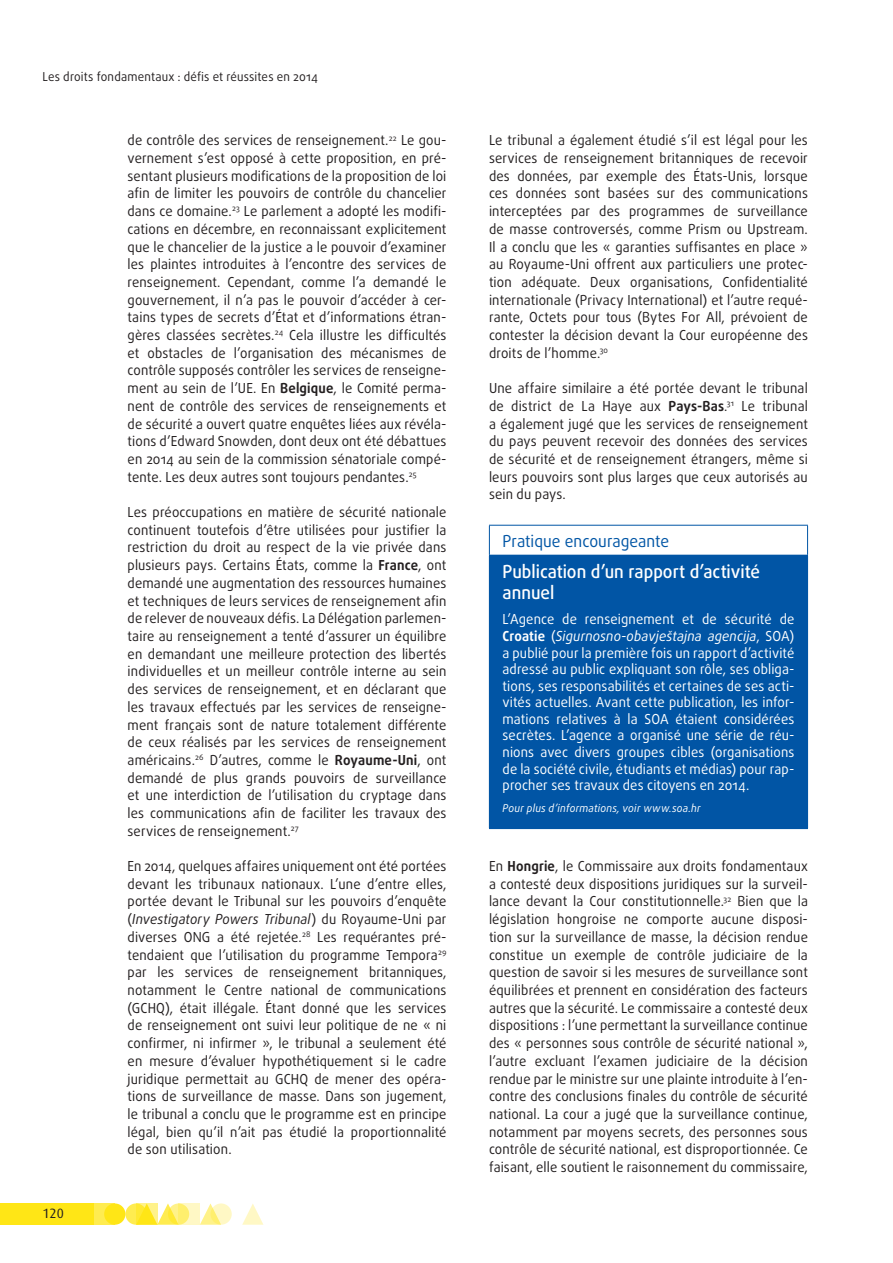
<style>
.page{position:relative;width:893px;height:1263px;background:#fff}
.page>*{position:absolute;margin:0;border:0;box-sizing:border-box;transform-origin:0 0}
.PROMISING_title{font:500 18px/21.6px "Daxline Pro";color:#fff;scale:.95 1}
.PROMISING_super{font:16.5px "Daxline Pro";color:#0155a5;scale:.95 1}
.body{font:13.8px/17.7px "Daxline Pro";letter-spacing:.01em;color:#231f20;text-align:justify;scale:.95 1}
.PROMISING_body{font:13.8px/16.5px "Daxline Pro";letter-spacing:.01em;color:#fff;text-align:justify;scale:.95 1}
.t1{font:13.5px "Dax";color:#231f20}
.t2{font:12.3px "Daxline Pro";letter-spacing:.015em;color:#231f20;scale:.95 1}
.PROMISING_more_info{font:italic 10.8px "Daxline Pro";letter-spacing:.02em;color:#fff;scale:.95 1}
.s1{font-weight:700}
.s2{font-style:italic}
</style>
<div class="page">
<svg style="left:125px;top:1203px;width:22px;height:22px"></svg>
<div style="left:94px;top:1203px;width:21px;height:22px;background:#ffec50"></div>
<div style="left:0;top:1203px;width:94px;height:22px;background:#ffe616"></div>
<svg style="left:200px;top:1203px;width:18px;height:22px"></svg>
<svg style="left:242px;top:1204px;width:21px;height:21px"></svg>
<div style="left:104px;top:1203px;width:21px;height:22px;background:#ffe616;border-radius:50%"></div>
<svg style="left:157px;top:1203px;width:18px;height:22px"></svg>
<svg style="left:168px;top:1203px;width:21px;height:22px"></svg>
<svg style="left:210px;top:1203px;width:22px;height:22px"></svg>
<svg style="left:136px;top:1203px;width:21px;height:22px"></svg>
<svg style="left:179px;top:1203px;width:21px;height:22px"></svg>
<div style="left:489px;top:555px;width:319px;height:273px;background:#0155a5"></div>
<svg style="left:489px;top:526px;width:1px;height:29px"></svg>
<svg style="left:807px;top:526px;width:1px;height:29px"></svg>
<hr style="left:489px;top:525px;width:319px;height:1px;background:#0155a5">
<hr style="left:489px;top:828px;width:319px;height:1px;background:#0155a5">
<p class="t2" style="left:43px;top:68px;width:291px">Les droits fondamentaux : défis et réussites en 2014</p>
<p class="t1" style="left:43px;top:1206px;width:23px">120</p>
<p class="body" style="left:128px;top:132px;width:337px">de contrôle des services de renseignement.<sup>22</sup> Le gou&shy;vernement s’est opposé à cette proposition, en pré&shy;sentant plusieurs modifications de la proposition de loi afin de limiter les pouvoirs de contrôle du chancelier dans ce domaine.<sup>23</sup> Le parlement a adopté les modifi&shy;cations en décembre, en reconnaissant explicitement que le chancelier de la justice a le pouvoir d’examiner les plaintes introduites à l’encontre des services de renseignement. Cependant, comme l’a demandé le gouvernement, il n’a pas le pouvoir d’accéder à cer&shy;tains types de secrets d’État et d’informations étran&shy;gères classées secrètes.<sup>24</sup> Cela illustre les difficultés et obstacles de l’organisation des mécanismes de contrôle supposés contrôler les services de renseigne&shy;ment au sein de l’UE. En <span class="s1">Belgique</span>, le Comité perma&shy;nent de contrôle des services de renseignements et de sécurité a ouvert quatre enquêtes liées aux révéla&shy;tions d’Edward Snowden, dont deux ont été débattues en 2014 au sein de la commission sénatoriale compé&shy;tente. Les deux autres sont toujours pendantes.<sup>25</sup></p>
<p class="body" style="left:128px;top:503px;width:337px">Les préoccupations en matière de sécurité nationale continuent toutefois d’être utilisées pour justifier la restriction du droit au respect de la vie privée dans plusieurs pays. Certains États, comme la <span class="s1">France</span>, ont demandé une augmentation des ressources humaines et techniques de leurs services de renseignement afin de relever de nouveaux défis. La Délégation parlemen&shy;taire au renseignement a tenté d’assurer un équilibre en demandant une meilleure protection des libertés individuelles et un meilleur contrôle interne au sein des services de renseignement, et en déclarant que les travaux effectués par les services de renseigne&shy;ment français sont de nature totalement différente de ceux réalisés par les services de renseignement américains.<sup>26</sup> D’autres, comme le <span class="s1">Royaume-Uni</span>, ont demandé de plus grands pouvoirs de surveillance et une interdiction de l’utilisation du cryptage dans les communications afin de faciliter les travaux des services de renseignement.<sup>27</sup></p>
<p class="body" style="left:128px;top:857px;width:337px">En 2014, quelques affaires uniquement ont été portées devant les tribunaux nationaux. L’une d’entre elles, portée devant le Tribunal sur les pouvoirs d’enquête (<span class="s2">Investigatory Powers Tribunal</span>) du Royaume-Uni par diverses ONG a été rejetée.<sup>28</sup> Les requérantes pré&shy;tendaient que l’utilisation du programme Tempora<sup>29 </sup>par les services de renseignement britanniques, notamment le Centre national de communications (GCHQ), était illégale. Étant donné que les services de renseignement ont suivi leur politique de ne « ni confirmer, ni infirmer », le tribunal a seulement été en mesure d’évaluer hypothétiquement si le cadre juridique permettait au GCHQ de mener des opéra&shy;tions de surveillance de masse. Dans son jugement, le tribunal a conclu que le programme est en principe légal, bien qu’il n’ait pas étudié la proportionnalité de son utilisation.</p>
<p class="body" style="left:489px;top:132px;width:337px">Le tribunal a également étudié s’il est légal pour les services de renseignement britanniques de recevoir des données, par exemple des États-Unis, lorsque ces données sont basées sur des communications interceptées par des programmes de surveillance de masse controversés, comme Prism ou Upstream.<br>Il a conclu que les « garanties suffisantes en place » au Royaume-Uni offrent aux particuliers une protec&shy;tion adéquate. Deux organisations, Confidentialité internationale (Privacy International) et l’autre requé&shy;rante, Octets pour tous (Bytes For All, prévoient de contester la décision devant la Cour européenne des droits de l’homme.<sup>30</sup></p>
<p class="body" style="left:489px;top:379px;width:337px">Une affaire similaire a été portée devant le tribunal de district de La Haye aux <span class="s1">Pays-Bas</span>.<sup>31</sup> Le tribunal a également jugé que les services de renseignement du pays peuvent recevoir des données des services de sécurité et de renseignement étrangers, même si leurs pouvoirs sont plus larges que ceux autorisés au sein du pays.</p>
<p class="PROMISING_super" style="left:502px;top:530px;width:177px">Pratique encourageante</p>
<p class="PROMISING_title" style="left:502px;top:561px;width:273px">Publication d’un rapport d’activité annuel</p>
<p class="PROMISING_body" style="left:502px;top:611px;width:309px">L’Agence de renseignement et de sécurité de <span class="s1">Croatie</span> (<span class="s2">Sigurnosno-obavještajna agencija</span>, SOA) a publié pour la première fois un rapport d’activité adressé au public expliquant son rôle, ses obliga&shy;tions, ses responsabilités et certaines de ses acti&shy;vités actuelles. Avant cette publication, les infor&shy;mations relatives à la SOA étaient considérées secrètes. L’agence a organisé une série de réu&shy;nions avec divers groupes cibles (organisations de la société civile, étudiants et médias) pour rap&shy;procher ses travaux des citoyens en 2014.</p>
<p class="PROMISING_more_info" style="left:502px;top:800px;width:210px">Pour plus d’informations, voir www.soa.hr</p>
<p class="body" style="left:489px;top:857px;width:337px">En <span class="s1">Hongrie</span>, le Commissaire aux droits fondamentaux a contesté deux dispositions juridiques sur la surveil&shy;lance devant la Cour constitutionnelle.<sup>32</sup> Bien que la législation hongroise ne comporte aucune disposi&shy;tion sur la surveillance de masse, la décision rendue constitue un exemple de contrôle judiciaire de la question de savoir si les mesures de surveillance sont équilibrées et prennent en considération des facteurs autres que la sécurité. Le commissaire a contesté deux dispositions : l’une permettant la surveillance continue des « personnes sous contrôle de sécurité national », l’autre excluant l’examen judiciaire de la décision rendue par le ministre sur une plainte introduite à l’en&shy;contre des conclusions finales du contrôle de sécurité national. La cour a jugé que la surveillance continue, notamment par moyens secrets, des personnes sous contrôle de sécurité national, est disproportionnée. Ce faisant, elle soutient le raisonnement du commissaire,</p>
</div>
